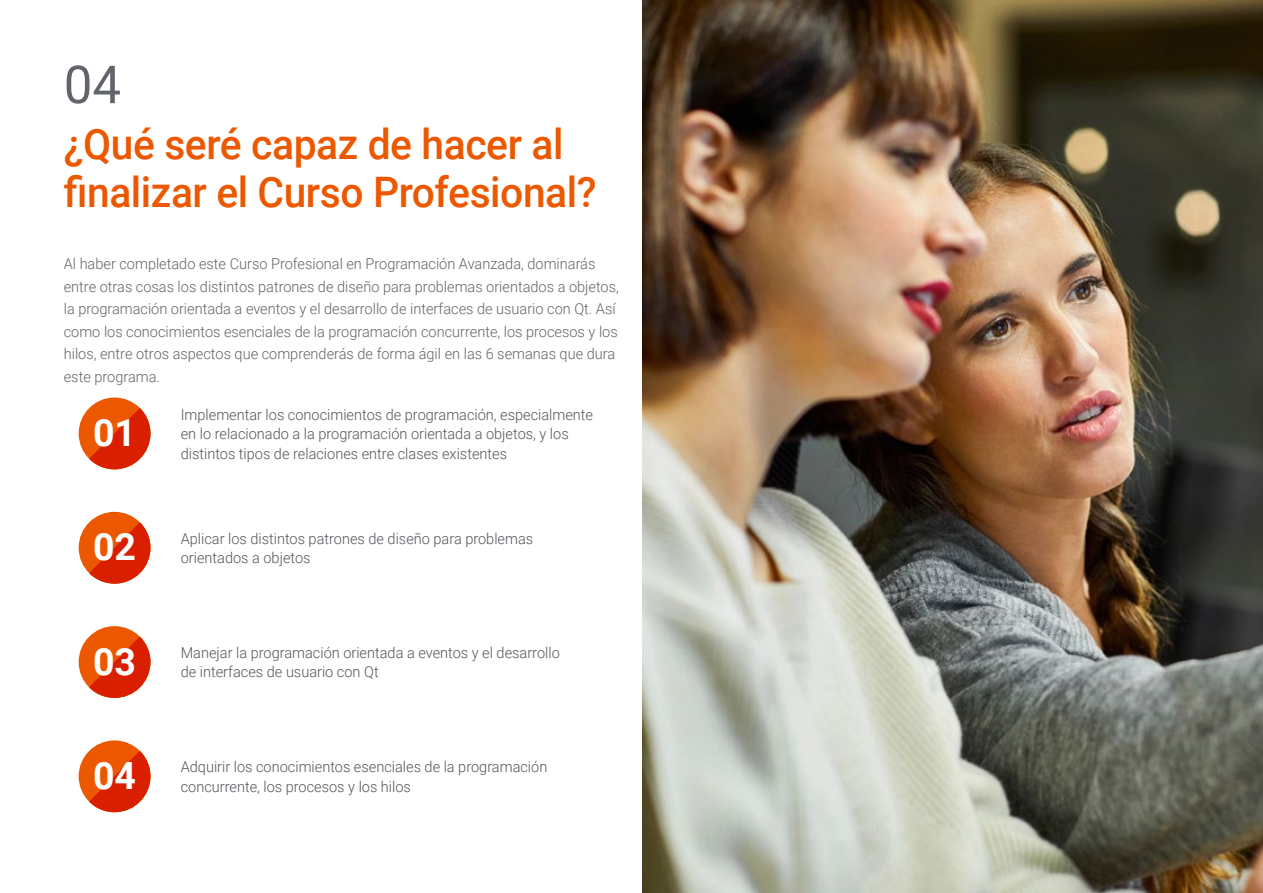
<style>
.page{position:relative;width:1263px;height:893px;background:#fff}
.page>*{position:absolute;margin:0;border:0;box-sizing:border-box;transform-origin:0 0}
.t1{font:52.5px "Roboto";color:#61646a}
.t2{font:500 42px/48px "Roboto";letter-spacing:-.01em;color:#ec5800}
.t3{font:700 37.5px "Roboto";color:#fff}
.t4{font:300 15px/19.5px "Roboto";color:#52555b}
.t5{font:300 15px/22.5px "Roboto";color:#61646a}
</style>
<div class="page">
<div style="left:79px;top:512px;width:71px;height:72px;background:#ec5800;border-radius:50%"></div>
<svg style="left:89px;top:522px;width:61px;height:62px"></svg>
<div style="left:79px;top:740px;width:71px;height:72px;background:#ec5800;border-radius:50%"></div>
<svg style="left:89px;top:751px;width:61px;height:61px"></svg>
<div style="left:79px;top:626px;width:71px;height:72px;background:#ec5800;border-radius:50%"></div>
<svg style="left:89px;top:637px;width:61px;height:61px"></svg>
<div style="left:79px;top:398px;width:71px;height:71px;background:#ec5800;border-radius:50%"></div>
<svg style="left:89px;top:408px;width:61px;height:61px"></svg>
<img style="left:642px;top:0;width:621px;height:893px">
<h1 class="t1" style="left:64px;top:48px;width:59px">04</h1>
<h2 class="t2" style="left:64px;top:119px;width:534px">¿Qué seré capaz de hacer al finalizar el Curso Profesional?</h2>
<p class="t5" style="left:64px;top:252px;width:557px">Al haber completado este Curso Profesional en Programación Avanzada, dominarás entre otras cosas los distintos patrones de diseño para problemas orientados a objetos, la programación orientada a eventos y el desarrollo de interfaces de usuario con Qt. Así como los conocimientos esenciales de la programación concurrente, los procesos y los hilos, entre otros aspectos que comprenderás de forma ágil en las 6 semanas que dura este programa.</p>
<h3 class="t3" style="left:93px;top:407px;width:45px">01</h3>
<p class="t4" style="left:181px;top:404px;width:414px">Implementar los conocimientos de programación, especialmente en lo relacionado a la programación orientada a objetos, y los distintos tipos de relaciones entre clases existentes</p>
<h3 class="t3" style="left:93px;top:521px;width:45px">02</h3>
<p class="t4" style="left:181px;top:528px;width:354px">Aplicar los distintos patrones de diseño para problemas orientados a objetos</p>
<h3 class="t3" style="left:93px;top:635px;width:45px">03</h3>
<p class="t4" style="left:181px;top:642px;width:381px">Manejar la programación orientada a eventos y el desarrollo de interfaces de usuario con Qt</p>
<h3 class="t3" style="left:93px;top:749px;width:45px">04</h3>
<p class="t4" style="left:181px;top:756px;width:368px">Adquirir los conocimientos esenciales de la programación concurrente, los procesos y los hilos</p>
</div>
